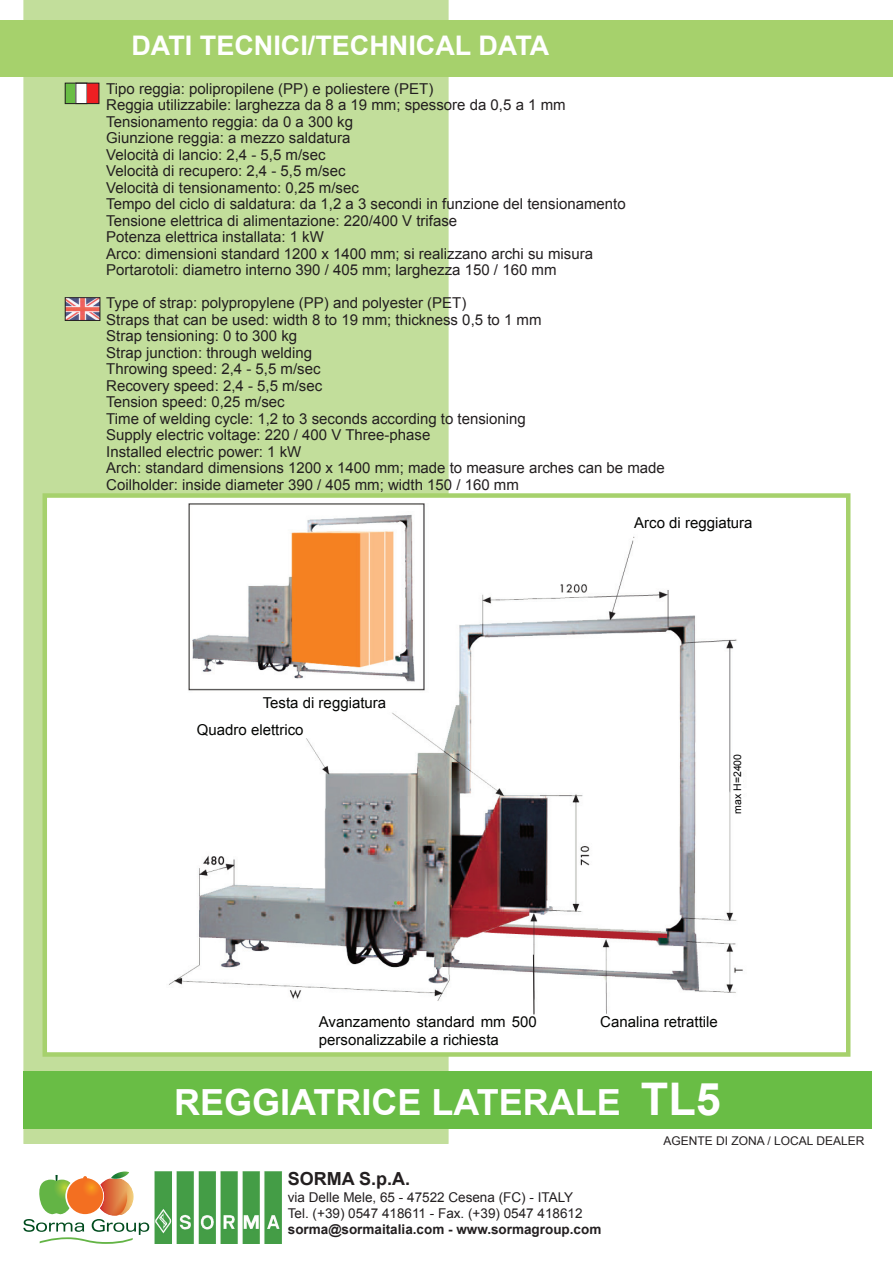
<style>
.page{position:relative;width:893px;height:1263px;background:#fff}
.page>*{position:absolute;margin:0;border:0;box-sizing:border-box;transform-origin:0 0}
.t1{font:700 36px "Arial";color:#fff}
.t2{font:700 27px "Arial";color:#fff}
.t3{font:700 18px "Arial";color:#231f20}
.t4{font:15px/16.5px "Arial";color:#231f20}
.t5{font:15px "Arial";color:#040503}
.t6{font:13.5px/16.2px "Arial";color:#231f20}
.t7{font:700 13.5px "Arial";color:#231f20}
.t8{font:12px "Arial";color:#231f20}
.t9{font:10.5px "Arial";color:#000}
.s1{font-size:45px}
</style>
<div class="page">
<div style="left:23px;top:0;width:426px;height:1144px;background:#c2de9b"></div>
<div style="left:23px;top:1071px;width:849px;height:58px;background:#69bd45"></div>
<div style="left:0;top:20px;width:893px;height:57px;background:#a6d16c"></div>
<div style="left:43px;top:493px;width:807px;height:564px;background:#fff;border:4px solid #a6d16c"></div>
<img style="left:155px;top:1171px;width:127px;height:72px">
<svg style="left:23px;top:1171px;width:126px;height:73px"></svg>
<img style="left:169px;top:504px;width:575px;height:511px">
<svg style="left:533px;top:954px;width:1px;height:61px"></svg>
<img style="left:67px;top:299px;width:31px;height:20px">
<div style="left:65px;top:297px;width:35px;height:24px;border:1px solid #231f20"></div>
<div style="left:65px;top:83px;width:11px;height:21px;background:#69bd45;border:1px solid #69bd45"></div>
<div style="left:76px;top:83px;width:11px;height:21px;background:#fff"></div>
<div style="left:87px;top:83px;width:12px;height:21px;background:#ee1f23"></div>
<div style="left:65px;top:83px;width:34px;height:21px;border:1px solid #231f20"></div>
<div style="left:732px;top:765px;width:11px;height:37px;background:#fff"></div>
<h2 class="t2" style="left:131px;top:27px;width:419px">DATI TECNICI/TECHNICAL DATA</h2>
<p class="t4" style="left:106px;top:80px;width:521px">Tipo reggia: polipropilene (PP) e poliestere (PET)<br>Reggia utilizzabile: larghezza da 8 a 19 mm; spessore da 0,5 a 1 mm Tensionamento reggia: da 0 a 300 kg<br>Giunzione reggia: a mezzo saldatura<br>Velocità di lancio: 2,4 - 5,5 m/sec<br>Velocità di recupero: 2,4 - 5,5 m/sec<br>Velocità di tensionamento: 0,25 m/sec<br>Tempo del ciclo di saldatura: da 1,2 a 3 secondi in funzione del tensionamento Tensione elettrica di alimentazione: 220/400 V trifase<br>Potenza elettrica installata: 1 kW<br>Arco: dimensioni standard 1200 x 1400 mm; si realizzano archi su misura Portarotoli: diametro interno 390 / 405 mm; larghezza 150 / 160 mm</p>
<p class="t4" style="left:106px;top:295px;width:560px">Type of strap: polypropylene (PP) and polyester (PET)<br>Straps that can be used: width 8 to 19 mm; thickness 0,5 to 1 mm<br>Strap tensioning: 0 to 300 kg<br>Strap junction: through welding<br>Throwing speed: 2,4 - 5,5 m/sec<br>Recovery speed: 2,4 - 5,5 m/sec<br>Tension speed: 0,25 m/sec<br>Time of welding cycle: 1,2 to 3 seconds according to tensioning<br>Supply electric voltage: 220 / 400 V Three-phase<br>Installed electric power: 1 kW<br>Arch: standard dimensions 1200 x 1400 mm; made to measure arches can be made Coilholder: inside diameter 390 / 405 mm; width 150 / 160 mm</p>
<p class="t5" style="left:263px;top:693px;width:125px">Testa di reggiatura</p>
<p class="t5" style="left:197px;top:720px;width:108px">Quadro elettrico</p>
<p class="t5" style="left:634px;top:513px;width:120px">Arco di reggiatura</p>
<p class="t9" style="left:731px;top:814px;width:61px;rotate:-90deg">max H=2400</p>
<p class="t5" style="left:319px;top:1012px;width:219px">Avanzamento standard mm 500</p>
<p class="t5" style="left:600px;top:1012px;width:119px">Canalina retrattile</p>
<p class="t5" style="left:319px;top:1030px;width:182px">personalizzabile a richiesta</p>
<h1 class="t1" style="left:174px;top:1078px;width:548px">REGGIATRICE LATERALE <span class="s1">TL5</span></h1>
<p class="t3" style="left:288px;top:1167px;width:124px">SORMA S.p.A.</p>
<p class="t6" style="left:288px;top:1189px;width:296px">via Delle Mele, 65 - 47522 Cesena (FC) - ITALY<br>Tel. (+39) 0547 418611 - Fax. (+39) 0547 418612</p>
<p class="t7" style="left:288px;top:1220px;width:315px">sorma@sormaitalia.com - www.sormagroup.com</p>
<p class="t8" style="left:664px;top:1133px;width:202px">AGENTE DI ZONA / LOCAL DEALER</p>
</div>
